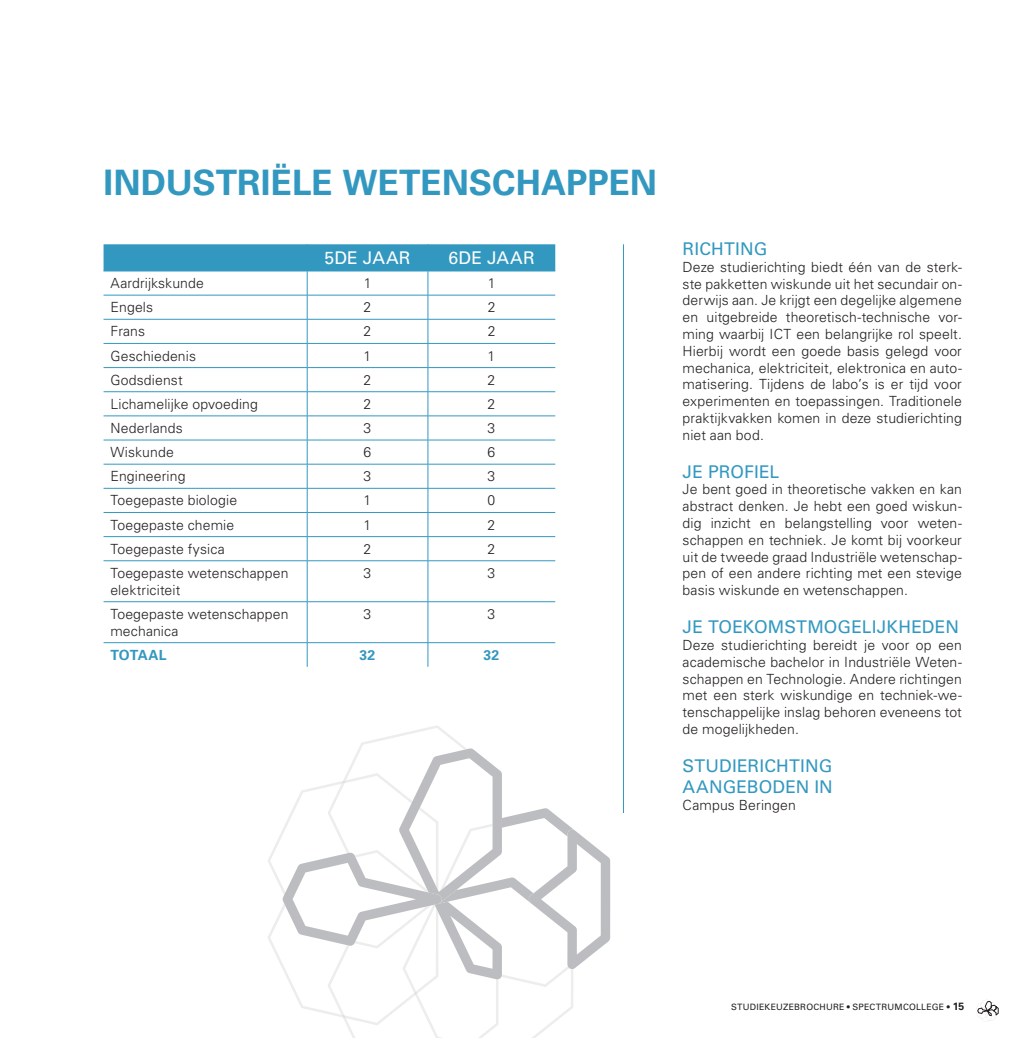
<style>
.page{position:relative;width:1020px;height:1038px;background:#fff}
.page>*{position:absolute;margin:0;border:0;box-sizing:border-box;transform-origin:0 0}
.t1{font:700 35px "Univers LT Std";color:#3398c0}
.t2{font:17.5px/21px "Univers LT Std";letter-spacing:.01em;color:#3398c0}
.t3{font:17.5px "Univers LT Std";letter-spacing:.02em;color:#fff}
.t4{font:300 14px/16.8px "Univers LT Std";letter-spacing:.01em;color:#231f20;text-align:justify}
.t5{font:700 14px "Univers LT Std";letter-spacing:.015em;color:#3398c0}
.t6{font:8.75px "Univers LT Std";letter-spacing:.03em;color:#231f20}
.s1{font-weight:700;font-size:10.5px}
</style>
<div class="page">
<svg style="left:976px;top:1000px;width:23px;height:21px"></svg>
<hr style="left:623px;top:244px;width:1px;height:569px;background:#3398c0">
<svg style="left:104px;top:244px;width:451px;height:316px"></svg>
<hr style="left:104px;top:560px;width:203px;height:1px;background:#3398c0">
<hr style="left:307px;top:560px;width:121px;height:1px;background:#3398c0">
<hr style="left:307px;top:561px;width:1px;height:40px;background:#3398c0">
<hr style="left:428px;top:560px;width:127px;height:1px;background:#3398c0">
<hr style="left:428px;top:561px;width:1px;height:40px;background:#3398c0">
<hr style="left:104px;top:601px;width:203px;height:1px;background:#3398c0">
<hr style="left:307px;top:601px;width:121px;height:1px;background:#3398c0">
<hr style="left:307px;top:602px;width:1px;height:40px;background:#3398c0">
<hr style="left:428px;top:601px;width:127px;height:1px;background:#3398c0">
<hr style="left:428px;top:602px;width:1px;height:40px;background:#3398c0">
<hr style="left:104px;top:642px;width:203px;height:1px;background:#3398c0">
<hr style="left:307px;top:642px;width:121px;height:1px;background:#3398c0">
<svg style="left:307px;top:643px;width:1px;height:23px"></svg>
<hr style="left:428px;top:642px;width:127px;height:1px;background:#3398c0">
<svg style="left:428px;top:643px;width:1px;height:23px"></svg>
<svg style="left:268px;top:726px;width:342px;height:311px"></svg>
<h1 class="t1" style="left:104px;top:162px;width:555px">INDUSTRIËLE WETENSCHAPPEN</h1>
<p class="t3" style="left:324px;top:247px;width:88px">5DE JAAR</p>
<p class="t3" style="left:448px;top:247px;width:88px">6DE JAAR</p>
<p class="t4" style="left:111px;top:275px;width:95px">Aardrijkskunde</p>
<p class="t4" style="left:364px;top:275px;width:9px">1</p>
<p class="t4" style="left:488px;top:275px;width:9px">1</p>
<p class="t4" style="left:111px;top:299px;width:44px">Engels</p>
<p class="t4" style="left:364px;top:299px;width:9px">2</p>
<p class="t4" style="left:488px;top:299px;width:9px">2</p>
<p class="t4" style="left:111px;top:323px;width:36px">Frans</p>
<p class="t4" style="left:364px;top:323px;width:9px">2</p>
<p class="t4" style="left:488px;top:323px;width:9px">2</p>
<p class="t4" style="left:110px;top:347px;width:87px">Geschiedenis</p>
<p class="t4" style="left:364px;top:347px;width:9px">1</p>
<p class="t4" style="left:488px;top:347px;width:9px">1</p>
<p class="t4" style="left:110px;top:371px;width:74px">Godsdienst</p>
<p class="t4" style="left:364px;top:371px;width:9px">2</p>
<p class="t4" style="left:488px;top:371px;width:9px">2</p>
<p class="t4" style="left:110px;top:395px;width:149px">Lichamelijke opvoeding</p>
<p class="t4" style="left:364px;top:395px;width:9px">2</p>
<p class="t4" style="left:488px;top:395px;width:9px">2</p>
<p class="t4" style="left:110px;top:419px;width:74px">Nederlands</p>
<p class="t4" style="left:364px;top:419px;width:9px">3</p>
<p class="t4" style="left:488px;top:419px;width:9px">3</p>
<p class="t4" style="left:110px;top:444px;width:65px">Wiskunde</p>
<p class="t4" style="left:364px;top:444px;width:9px">6</p>
<p class="t4" style="left:488px;top:444px;width:9px">6</p>
<p class="t4" style="left:110px;top:468px;width:77px">Engineering</p>
<p class="t4" style="left:364px;top:468px;width:9px">3</p>
<p class="t4" style="left:488px;top:468px;width:9px">3</p>
<p class="t4" style="left:110px;top:492px;width:128px">Toegepaste biologie</p>
<p class="t4" style="left:363px;top:492px;width:9px">1</p>
<p class="t4" style="left:488px;top:492px;width:9px">0</p>
<p class="t4" style="left:110px;top:516px;width:125px">Toegepaste chemie</p>
<p class="t4" style="left:363px;top:516px;width:9px">1</p>
<p class="t4" style="left:487px;top:516px;width:9px">2</p>
<p class="t4" style="left:110px;top:540px;width:116px">Toegepaste fysica</p>
<p class="t4" style="left:363px;top:540px;width:9px">2</p>
<p class="t4" style="left:487px;top:540px;width:9px">2</p>
<p class="t4" style="left:110px;top:564px;width:180px">Toegepaste wetenschappen elektriciteit</p>
<p class="t4" style="left:363px;top:564px;width:9px">3</p>
<p class="t4" style="left:487px;top:564px;width:9px">3</p>
<p class="t4" style="left:110px;top:605px;width:180px">Toegepaste wetenschappen mechanica</p>
<p class="t4" style="left:363px;top:605px;width:9px">3</p>
<p class="t4" style="left:487px;top:605px;width:9px">3</p>
<p class="t5" style="left:110px;top:646px;width:58px">TOTAAL</p>
<p class="t5" style="left:359px;top:646px;width:17px">32</p>
<p class="t5" style="left:483px;top:646px;width:17px">32</p>
<p class="t2" style="left:683px;top:238px;width:86px">RICHTING</p>
<p class="t4" style="left:683px;top:258px;width:281px">Deze studierichting biedt één van de sterk&shy;ste pakketten wiskunde uit het secundair on&shy;derwijs aan. Je krijgt een degelijke algemene en uitgebreide theoretisch-technische vor&shy;ming waarbij ICT een belangrijke rol speelt.<br>Hierbij wordt een goede basis gelegd voor mechanica, elektriciteit, elektronica en auto&shy;matisering. Tijdens de labo’s is er tijd voor experimenten en toepassingen. Traditionele praktijkvakken komen in deze studierichting niet aan bod.</p>
<p class="t2" style="left:683px;top:461px;width:98px">JE PROFIEL</p>
<p class="t4" style="left:683px;top:481px;width:281px">Je bent goed in theoretische vakken en kan abstract denken. Je hebt een goed wiskun&shy;dig inzicht en belangstelling voor weten&shy;schappen en techniek. Je komt bij voorkeur uit de tweede graad Industriële wetenschap&shy;pen of een andere richting met een stevige basis wiskunde en wetenschappen.</p>
<p class="t2" style="left:683px;top:616px;width:278px">JE TOEKOMSTMOGELIJKHEDEN</p>
<p class="t4" style="left:683px;top:636px;width:281px">Deze studierichting bereidt je voor op een academische bachelor in Industriële Weten&shy;schappen en Technologie. Andere richtingen met een sterk wiskundige en techniek-we&shy;tenschappelijke inslag behoren eveneens tot de mogelijkheden.</p>
<p class="t2" style="left:683px;top:755px;width:152px">STUDIERICHTING<br>AANGEBODEN IN</p>
<p class="t4" style="left:683px;top:796px;width:115px">Campus Beringen</p>
<p class="t6" style="left:731px;top:1001px;width:235px">STUDIEKEUZEBROCHURE • SPECTRUMCOLLEGE • <span class="s1">15</span></p>
</div>
